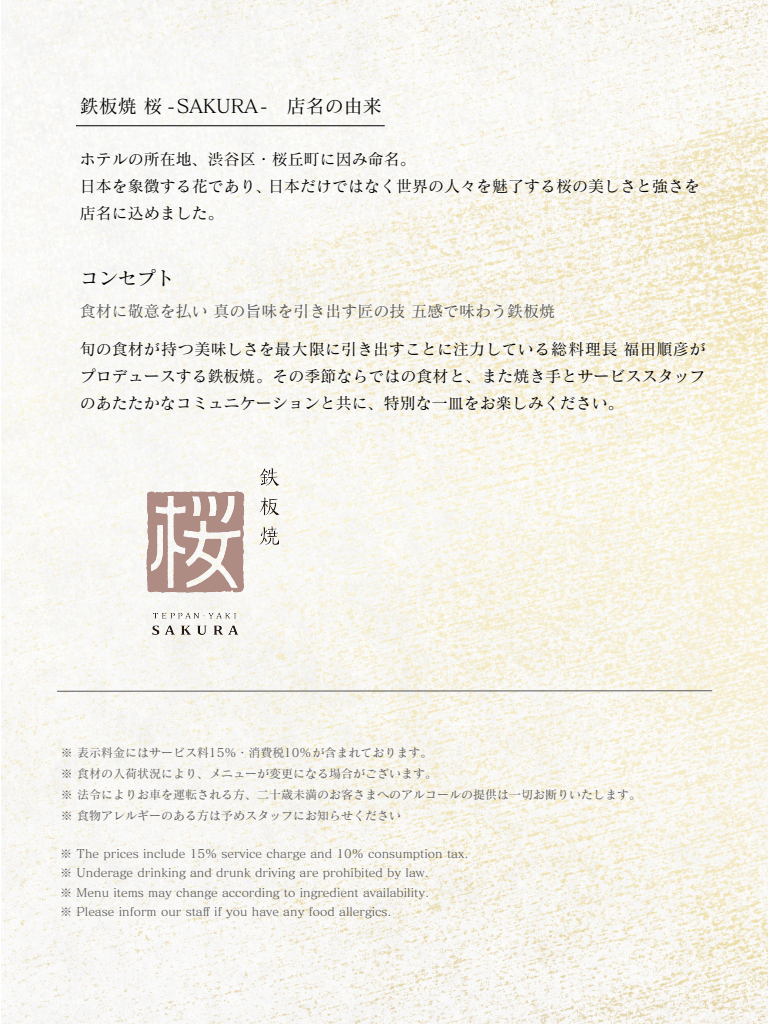
<style>
.page{position:relative;width:768px;height:1024px;background:#fff}
.page>*{position:absolute;margin:0;border:0;box-sizing:border-box;transform-origin:0 0}
.t1{font:19px "Matisse Pro N M";color:#000}
.t2{font:16px/27px "Matisse Pro N M";color:#000}
.t3{font:16px "Matisse Pro N M";color:#4d4d4d}
.t4{font:12px/21px "Matisse Pro N M";color:#595757}
</style>
<div class="page">
<img style="left:1px;top:0;width:767px;height:1024px">
<hr style="left:76px;top:126px;width:309px;height:1px;background:#000">
<svg style="left:56px;top:690px;width:657px;height:2px"></svg>
<img style="left:146px;top:468px;width:133px;height:166px">
<h1 class="t1" style="left:80px;top:94px;width:303px">鉄板焼 桜 -SAKURA-　店名の由来</h1>
<h2 class="t2" style="left:80px;top:145px;width:622px">ホテルの所在地、渋谷区・桜丘町に因み命名。<br>日本を象徴する花であり、日本だけではなく世界の人々を魅了する桜の美しさと強さを店名に込めました。</h2>
<h1 class="t1" style="left:80px;top:266px;width:97px">コンセプト</h1>
<h2 class="t3" style="left:80px;top:301px;width:477px">食材に敬意を払い 真の旨味を引き出す匠の技 五感で味わう鉄板焼</h2>
<h2 class="t2" style="left:80px;top:335px;width:627px;text-align:justify">旬の食材が持つ美味しさを最大限に引き出すことに注力している総料理長 福田順彦がプロデュースする鉄板焼。その季節ならではの食材と、また焼き手とサービススタッフのあたたかなコミュニケーションと共に、特別な一皿をお楽しみください。</h2>
<p class="t4" style="left:61px;top:742px;width:582px">※ 表示料金にはサービス料15%・消費税10%が含まれております。<br>※ 食材の入荷状況により、メニューが変更になる場合がございます。<br>※ 法令によりお車を運転される方、二十歳未満のお客さまへのアルコールの提供は一切お断りいたします。※ 食物アレルギーのある方は予めスタッフにお知らせください</p>
<p class="t4" style="left:60px;top:843px;width:410px;line-height:19.5px">※ The prices include 15% service charge and 10% consumption tax. ※ Underage drinking and drunk driving are prohibited by law.<br>※ Menu items may change according to ingredient availability.<br>※ Please inform our staff if you have any food allergics.</p>
</div>
